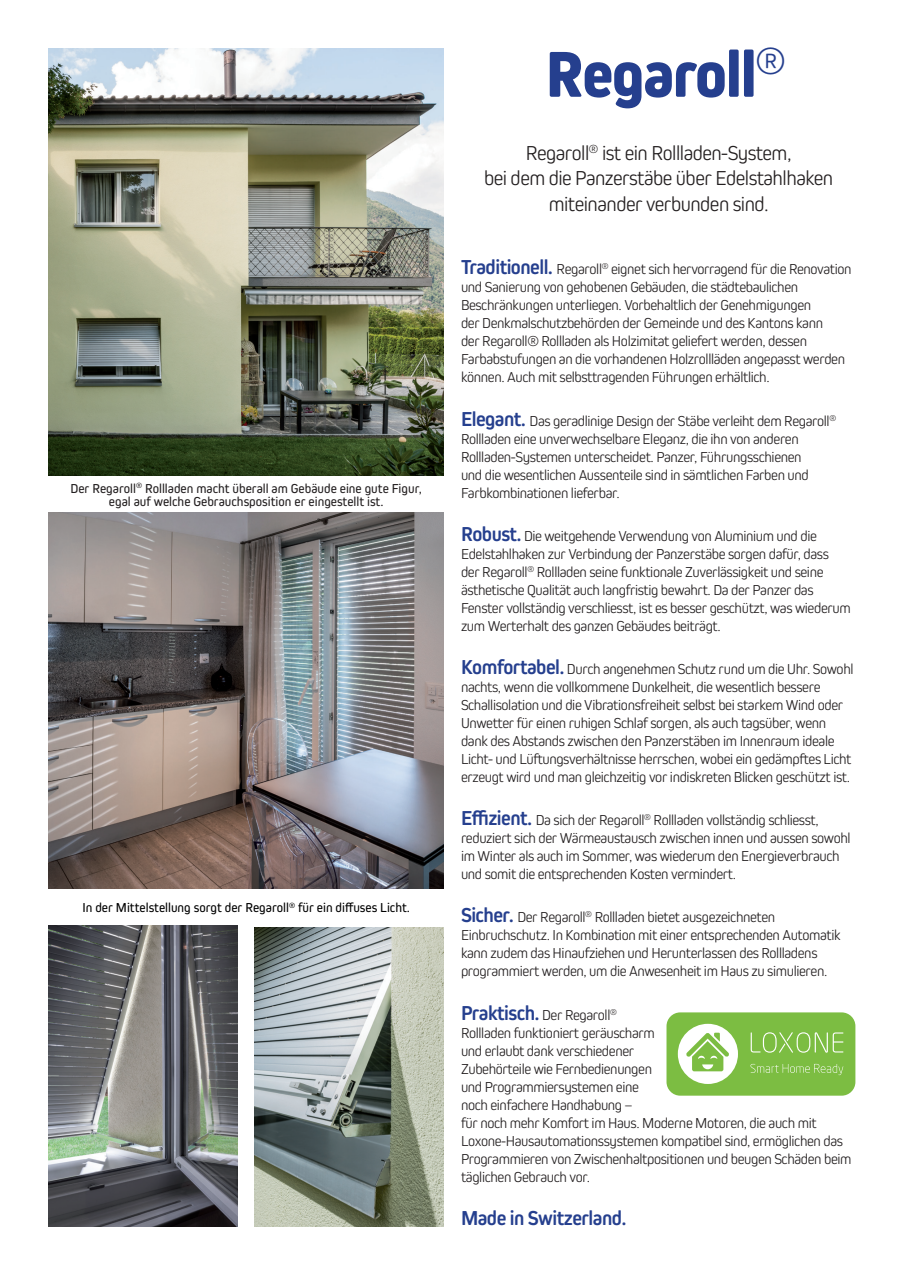
<style>
.page{position:relative;width:905px;height:1275px;background:#fff}
.page>*{position:absolute;margin:0;border:0;box-sizing:border-box;transform-origin:0 0}
.t1{font:800 67.5px "Kiro";letter-spacing:-.025em;color:#253f8e}
.t2{font:300 21px/25.2px "Kiro";letter-spacing:-.025em;color:#231f20;text-align:center}
.t3{font:700 21px "Kiro";letter-spacing:-.025em;color:#253f8e}
.t4{font:300 15px/18px "Kiro";letter-spacing:-.025em;color:#231f20}
.t5{font:13.5px "Kiro";color:#231f20}
.t6{font:13.5px "Kiro";color:#000}
.s1{font-weight:700;font-size:21px;color:#253f8e}
</style>
<div class="page">
<img style="left:49px;top:49px;width:395px;height:427px">
<img style="left:49px;top:513px;width:395px;height:375px">
<img style="left:49px;top:925px;width:189px;height:301px">
<img style="left:255px;top:928px;width:189px;height:298px">
<svg style="left:666px;top:1012px;width:189px;height:84px"></svg>
<p class="t5" style="left:70px;top:480px;width:353px">Der Regaroll<sup>®</sup> Rollladen macht überall am Gebäude eine gute Figur,</p>
<p class="t5" style="left:109px;top:494px;width:276px">egal auf welche Gebrauchsposition er eingestellt ist.</p>
<p class="t6" style="left:82px;top:900px;width:329px">In der Mittelstellung sorgt der Regaroll<sup>®</sup> für ein diffuses Licht.</p>
<p class="t1" style="left:545px;top:35px;width:242px">Regaroll<sup>®</sup></p>
<p class="t2" style="left:526px;top:140px;width:267px">Regaroll<sup>®</sup> ist ein Rollladen-System,</p>
<p class="t2" style="left:484px;top:165px;width:351px">bei dem die Panzerstäbe über Edelstahlhaken miteinander verbunden sind.</p>
<p class="t4" style="left:461px;top:260px;width:392px"><span class="s1">Traditionell.</span> Regaroll<sup>®</sup> eignet sich hervorragend für die Renovation und Sanierung von gehobenen Gebäuden, die städtebaulichen Beschränkungen unterliegen. Vorbehaltlich der Genehmigungen<br>der Denkmalschutzbehörden der Gemeinde und des Kantons kann<br>der Regaroll® Rollladen als Holzimitat geliefert werden, dessen Farbabstufungen an die vorhandenen Holzrollläden angepasst werden können. Auch mit selbsttragenden Führungen erhältlich.</p>
<p class="t4" style="left:461px;top:411px;width:377px"><span class="s1">Elegant.</span> Das geradlinige Design der Stäbe verleiht dem Regaroll<sup>® </sup>Rollladen eine unverwechselbare Eleganz, die ihn von anderen Rollladen-Systemen unterscheidet. Panzer, Führungsschienen<br>und die wesentlichen Aussenteile sind in sämtlichen Farben und Farbkombinationen lieferbar.</p>
<p class="t4" style="left:461px;top:526px;width:391px"><span class="s1">Robust.</span> Die weitgehende Verwendung von Aluminium und die Edelstahlhaken zur Verbindung der Panzerstäbe sorgen dafür, dass der Regaroll<sup>®</sup> Rollladen seine funktionale Zuverlässigkeit und seine ästhetische Qualität auch langfristig bewahrt. Da der Panzer das Fenster vollständig verschliesst, ist es besser geschützt, was wiederum zum Werterhalt des ganzen Gebäudes beiträgt.</p>
<p class="t4" style="left:461px;top:659px;width:394px"><span class="s1">Komfortabel.</span> Durch angenehmen Schutz rund um die Uhr. Sowohl nachts, wenn die vollkommene Dunkelheit, die wesentlich bessere Schallisolation und die Vibrationsfreiheit selbst bei starkem Wind oder Unwetter für einen ruhigen Schlaf sorgen, als auch tagsüber, wenn dank des Abstands zwischen den Panzerstäben im Innenraum ideale Licht- und Lüftungsverhältnisse herrschen, wobei ein gedämpftes Licht erzeugt wird und man gleichzeitig vor indiskreten Blicken geschützt ist.</p>
<p class="t4" style="left:461px;top:811px;width:391px"><span class="s1">Effizient.</span> Da sich der Regaroll<sup>®</sup> Rollladen vollständig schliesst, reduziert sich der Wärmeaustausch zwischen innen und aussen sowohl im Winter als auch im Sommer, was wiederum den Energieverbrauch und somit die entsprechenden Kosten vermindert.</p>
<p class="t4" style="left:461px;top:908px;width:381px"><span class="s1">Sicher.</span> Der Regaroll<sup>®</sup> Rollladen bietet ausgezeichneten Einbruchschutz. In Kombination mit einer entsprechenden Automatik kann zudem das Hinaufziehen und Herunterlassen des Rollladens programmiert werden, um die Anwesenheit im Haus zu simulieren.</p>
<p class="t4" style="left:461px;top:1005px;width:392px"><span class="s1">Praktisch.</span> Der Regaroll<sup>®<br></sup>Rollladen funktioniert geräuscharm<br>und erlaubt dank verschiedener<br>Zubehörteile wie Fernbedienungen<br>und Programmiersystemen eine<br>noch einfachere Handhabung –<br>für noch mehr Komfort im Haus. Moderne Motoren, die auch mit Loxone-Hausautomationssystemen kompatibel sind, ermöglichen das Programmieren von Zwischenhaltpositionen und beugen Schäden beim täglichen Gebrauch vor.</p>
<p class="t3" style="left:461px;top:1206px;width:167px">Made in Switzerland.</p>
</div>
